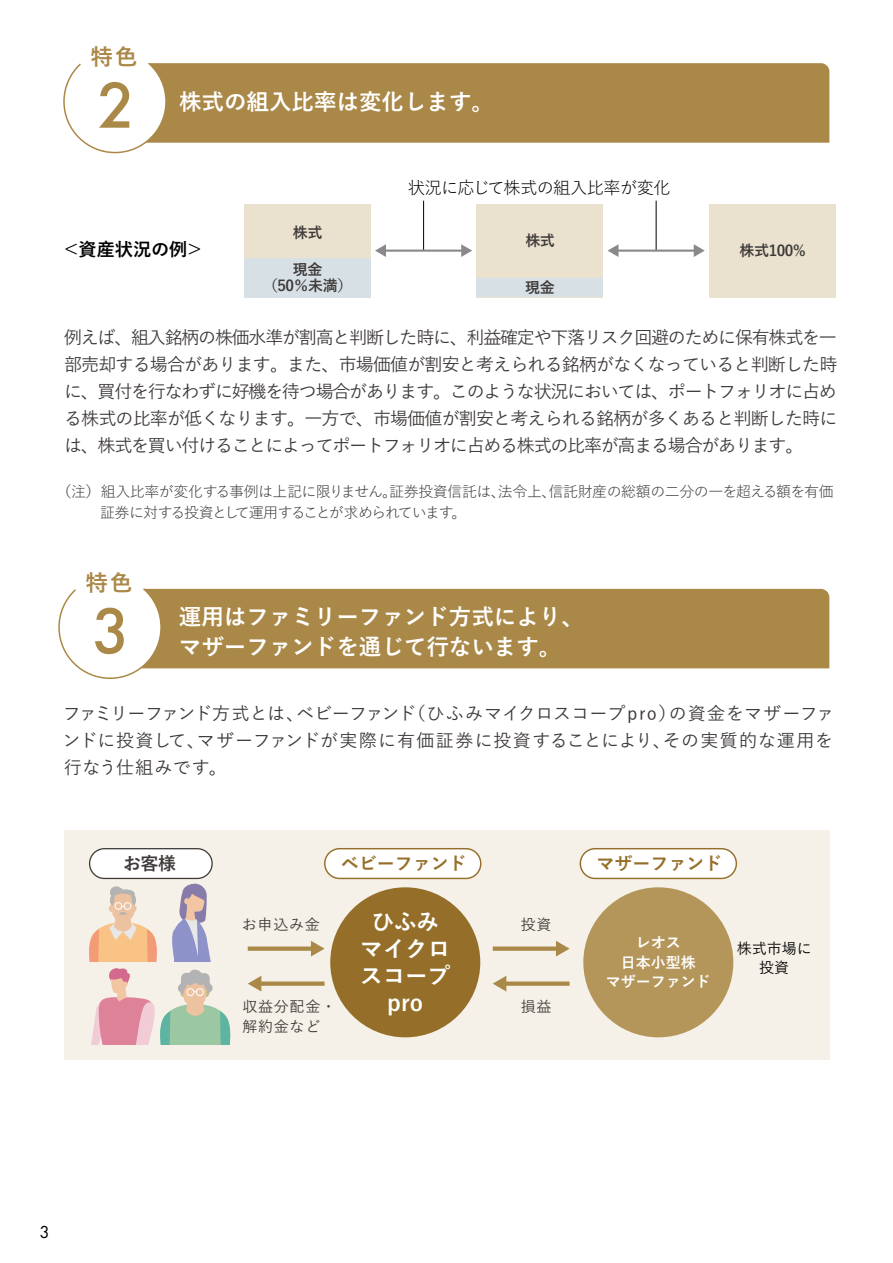
<style>
.page{position:relative;width:893px;height:1263px;background:#fff}
.page>*{position:absolute;margin:0;border:0;box-sizing:border-box;transform-origin:0 0}
.t1{font:500 67.5px "Futura PT";color:#aa8847}
.t2{font:700 22.5px/27px "Yu Go Pr 6 N";color:#fff}
.t3{font:700 22.5px "Yu Go Pr 6 N";color:#aa8847}
.t4{font:700 18.15px "Yu Go Pr 6 N";color:#000}
.t5{font:500 18px/27px "Yu Go Pr 6 N";letter-spacing:-.07em;color:#3e3a39;text-align:justify}
.t6{font:700 18px "Yu Go Pr 6 N";color:#956f29}
.t7{font:700 18px "Yu Go Pr 6 N";color:#3e3a39}
.t8{font:18px "Futura PT";color:#000}
.t9{font:17.25px "Yu Go Pr 6 N";letter-spacing:-.03em;color:#000}
.t10{font:15px/21px "Yu Go Pr 6 N";letter-spacing:-.035em;color:#3f3b3a}
.t11{font:700 15px/15.8px "Yu Go Pr 6 N";letter-spacing:-.03em;color:#3e3a39;text-align:center}
.t12{font:500 15px/19.4px "Yu Go Pr 6 N";letter-spacing:.05em;color:#3e3a39}
.t13{font:700 15px/19.5px "Yu Go Pr 6 N";color:#fff;text-align:center}
.t14{font:500 15px/19.5px "Yu Go Pr 6 N";color:#000;text-align:center}
</style>
<div class="page">
<div style="left:64px;top:831px;width:765px;height:229px;background:#f5f0e8"></div>
<div style="left:325px;top:849px;width:156px;height:29px;background:#fff;border-radius:15px"></div>
<div style="left:324px;top:848px;width:157px;height:31px;border:1px solid #956f29;border-radius:15px"></div>
<div style="left:90px;top:849px;width:122px;height:29px;background:#fff;border-radius:15px"></div>
<div style="left:89px;top:848px;width:124px;height:31px;border:1px solid #3e3a39;border-radius:15px"></div>
<div style="left:330px;top:887px;width:150px;height:150px;background:#956f29;border-radius:50%"></div>
<div style="left:583px;top:887px;width:150px;height:150px;background:#b5965a;border-radius:50%"></div>
<div style="left:580px;top:849px;width:156px;height:29px;background:#fff;border-radius:15px"></div>
<div style="left:580px;top:848px;width:157px;height:31px;border:1px solid #956f29;border-radius:15px"></div>
<svg style="left:311px;top:941px;width:14px;height:15px"></svg>
<div style="left:248px;top:946px;width:66px;height:5px;background:#aa8847"></div>
<svg style="left:248px;top:976px;width:13px;height:15px"></svg>
<div style="left:259px;top:981px;width:66px;height:5px;background:#aa8847"></div>
<svg style="left:556px;top:941px;width:14px;height:15px"></svg>
<div style="left:493px;top:946px;width:66px;height:5px;background:#aa8847"></div>
<svg style="left:493px;top:976px;width:13px;height:15px"></svg>
<div style="left:504px;top:981px;width:66px;height:5px;background:#aa8847"></div>
<svg style="left:172px;top:883px;width:39px;height:78px"></svg>
<svg style="left:89px;top:886px;width:68px;height:75px"></svg>
<svg style="left:91px;top:968px;width:140px;height:76px"></svg>
<div style="left:163px;top:589px;width:666px;height:79px;background:#aa8847"></div>
<div style="left:167px;top:63px;width:662px;height:80px;background:#aa8847"></div>
<svg style="left:63px;top:62px;width:104px;height:92px"></svg>
<svg style="left:58px;top:588px;width:105px;height:91px"></svg>
<div style="left:709px;top:204px;width:126px;height:93px;background:#eae1cf"></div>
<div style="left:477px;top:204px;width:126px;height:93px;background:#eae1cf"></div>
<div style="left:477px;top:278px;width:126px;height:19px;background:#d7e0e5"></div>
<div style="left:244px;top:204px;width:126px;height:93px;background:#eae1cf"></div>
<div style="left:244px;top:258px;width:126px;height:39px;background:#d7e0e5"></div>
<hr style="left:423px;top:201px;width:1px;height:49px;background:#000">
<hr style="left:656px;top:201px;width:1px;height:49px;background:#000">
<hr style="left:384px;top:250px;width:79px;height:2px;background:#898989">
<svg style="left:461px;top:244px;width:11px;height:13px"></svg>
<svg style="left:375px;top:244px;width:11px;height:13px"></svg>
<hr style="left:617px;top:250px;width:79px;height:2px;background:#898989">
<svg style="left:694px;top:244px;width:11px;height:13px"></svg>
<svg style="left:607px;top:244px;width:11px;height:13px"></svg>
<p class="t3" style="left:90px;top:44px;width:49px">特色</p>
<h1 class="t1" style="left:97px;top:65px;width:40px">2</h1>
<p class="t2" style="left:179px;top:89px;width:317px">株式の組入比率は変化します。</p>
<p class="t9" style="left:408px;top:171px;width:264px">状況に応じて株式の組入比率が変化</p>
<p class="t4" style="left:62px;top:239px;width:143px">＜資産状況の例＞</p>
<p class="t11" style="left:293px;top:225px;width:31px">株式</p>
<p class="t11" style="left:263px;top:262px;width:91px">現金<br>（50％未満）</p>
<p class="t11" style="left:525px;top:233px;width:31px">株式</p>
<p class="t11" style="left:525px;top:280px;width:31px">現金</p>
<p class="t11" style="left:740px;top:243px;width:68px">株式100%</p>
<p class="t5" style="left:64px;top:321px;width:775px">例えば、組入銘柄の株価水準が割高と判断した時に、利益確定や下落リスク回避のために保有株式を一部売却する場合があります。また、市場価値が割安と考えられる銘柄がなくなっていると判断した時に、買付を行なわずに好機を待つ場合があります。このような状況においては、ポートフォリオに占める株式の比率が低くなります。一方で、市場価値が割安と考えられる銘柄が多くあると判断した時には、株式を買い付けることによってポートフォリオに占める株式の比率が高まる場合があります。</p>
<p class="t10" style="left:100px;top:479px;width:735px;text-indent:-43px">（注）組入比率が変化する事例は上記に限りません。証券投資信託は、法令上、信託財産の総額の二分の一を超える額を有価証券に対する投資として運用することが求められています。</p>
<p class="t3" style="left:85px;top:570px;width:49px">特色</p>
<h1 class="t1" style="left:92px;top:590px;width:40px">3</h1>
<p class="t2" style="left:179px;top:602px;width:406px;line-height:30px">運用はファミリーファンド方式により、マザーファンドを通じて行ないます。</p>
<p class="t5" style="left:63px;top:698px;width:773px">ファミリーファンド方式とは、ベビーファンド（ひふみマイクロスコープpro）の資金をマザーファンドに投資して、マザーファンドが実際に有価証券に投資することにより、その実質的な運用を行なう仕組みです。</p>
<p class="t7" style="left:123px;top:853px;width:54px">お客様</p>
<p class="t6" style="left:341px;top:853px;width:128px">ベビーファンド</p>
<p class="t6" style="left:596px;top:853px;width:127px">マザーファンド</p>
<p class="t12" style="left:242px;top:913px;width:79px">お申込み金</p>
<p class="t12" style="left:242px;top:995px;width:95px">収益分配金・解約金など</p>
<p class="t2" style="left:360px;top:909px;width:92px;text-align:center">ひふみマイクロスコープpro</p>
<p class="t12" style="left:521px;top:913px;width:32px">投資</p>
<p class="t12" style="left:521px;top:995px;width:32px">損益</p>
<p class="t13" style="left:606px;top:933px;width:106px">レオス<br>日本小型株<br>マザーファンド</p>
<p class="t14" style="left:737px;top:937px;width:77px">株式市場に投資</p>
<p class="t8" style="left:40px;top:1221px;width:12px">3</p>
</div>
